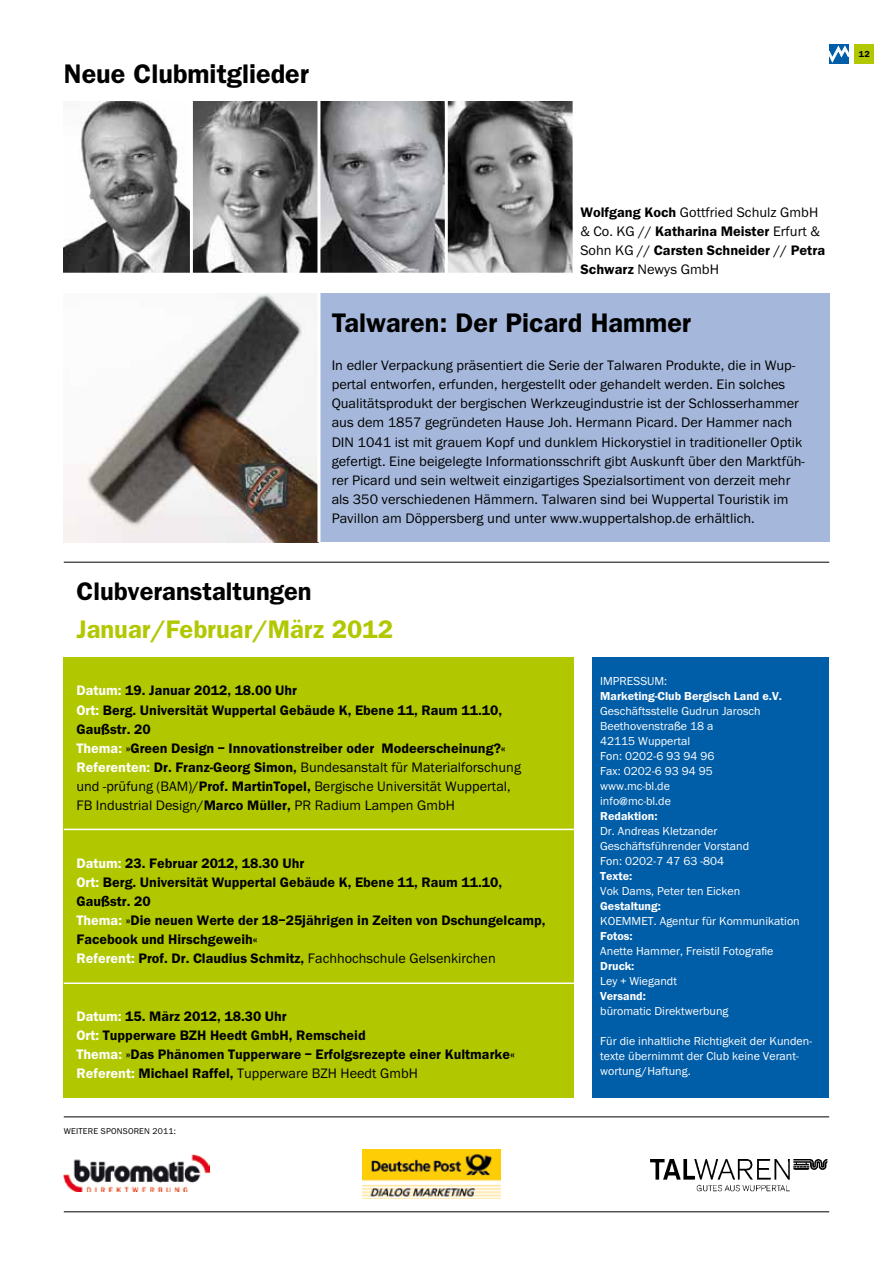
<style>
.page{position:relative;width:893px;height:1276px;background:#fff}
.page>*{position:absolute;margin:0;border:0;box-sizing:border-box;transform-origin:0 0}
.t1{font:600 27px "Franklin Gothic";color:#000}
.t2{font:600 25.5px "Franklin Gothic";color:#b1c800}
.t3{font:600 25.5px "Franklin Gothic";color:#000}
.t4{font:600 14.25px/19.2px "Franklin Gothic EF";color:#000}
.t5{font:14.25px/19.2px "Franklin Gothic EF";color:#000}
.t6{font:12px/15px "Franklin Gothic EF";color:#fff}
.t7{font:600 12px "Franklin Gothic EF";color:#fff}
.t8{font:8.85px "Franklin Gothic EF";letter-spacing:.02em;color:#000}
.t9{font:600 8.85px "Franklin Gothic";color:#000}
.s1{font-weight:400}
.s2{color:#fff}
</style>
<div class="page">
<div style="left:64px;top:657px;width:510px;height:440px;background:#b1c800"></div>
<img style="left:64px;top:102px;width:509px;height:171px">
<div style="left:855px;top:44px;width:19px;height:19px;background:#b1c800"></div>
<div style="left:829px;top:44px;width:19px;height:19px;background:#005ea8"></div>
<svg style="left:829px;top:46px;width:19px;height:16px"></svg>
<hr style="left:190px;top:94px;width:3px;height:352px;background:#fff">
<hr style="left:445px;top:97px;width:3px;height:349px;background:#fff">
<div style="left:592px;top:657px;width:237px;height:440px;background:#005ea8"></div>
<img style="left:64px;top:1154px;width:145px;height:37px">
<img style="left:362px;top:1149px;width:139px;height:48px">
<div style="left:319px;top:293px;width:510px;height:249px;background:#a5b8db"></div>
<img style="left:650px;top:1159px;width:178px;height:33px">
<img style="left:64px;top:293px;width:253px;height:249px">
<hr style="left:64px;top:1116px;width:765px;height:1px;background:#000">
<hr style="left:64px;top:1211px;width:765px;height:1px;background:#000">
<hr style="left:317px;top:89px;width:3px;height:453px;background:#fff">
<hr style="left:64px;top:828px;width:518px;height:2px;background:#fff">
<hr style="left:64px;top:562px;width:765px;height:1px;background:#000">
<hr style="left:64px;top:982px;width:518px;height:2px;background:#fff">
<h1 class="t1" style="left:64px;top:58px;width:247px">Neue Clubmitglieder</h1>
<p class="t9" style="left:859px;top:48px;width:12px">12</p>
<p class="t4" style="left:580px;top:203px;width:246px">Wolfgang Koch <span class="s1">Gottfried Schulz GmbH &amp; Co. KG //</span> Katharina Meister <span class="s1">Erfurt &amp;<br>Sohn KG //</span> Carsten Schneider <span class="s1">//</span> Petra<br>Schwarz <span class="s1">Newys GmbH</span></p>
<h1 class="t1" style="left:332px;top:306px;width:361px">Talwaren: Der Picard Hammer</h1>
<p class="t5" style="left:332px;top:356px;width:475px">In edler Verpackung präsentiert die Serie der Talwaren Produkte, die in Wup&shy;pertal entworfen, erfunden, hergestellt oder gehandelt werden. Ein solches Qualitätsprodukt der bergischen Werkzeugindustrie ist der Schlosserhammer aus dem 1857 gegründeten Hause Joh. Hermann Picard. Der Hammer nach DIN 1041 ist mit grauem Kopf und dunklem Hickorystiel in traditioneller Optik gefertigt. Eine beigelegte Informationsschrift gibt Auskunft über den Marktfüh&shy;rer Picard und sein weltweit einzigartiges Spezialsortiment von derzeit mehr als 350 verschiedenen Hämmern. Talwaren sind bei Wuppertal Touristik im Pavillon am Döppersberg und unter www.wuppertalshop.de erhältlich.</p>
<h2 class="t3" style="left:77px;top:576px;width:237px">Clubveranstaltungen</h2>
<h2 class="t2" style="left:77px;top:614px;width:318px">Januar/Februar/März 2012</h2>
<p class="t4" style="left:77px;top:681px;width:446px"><span class="s2">Datum:</span> 19. Januar 2012, 18.00 Uhr<br><span class="s2">Ort:</span> Berg. Universität Wuppertal Gebäude K, Ebene 11, Raum 11.10, Gaußstr. 20<br><span class="s2">Thema:</span> »Green Design – Innovationstreiber oder Modeerscheinung?« <span class="s2">Referenten:</span> Dr. Franz-Georg Simon, <span class="s1">Bundesanstalt für Materialforschung und -prüfung (BAM)/</span>Prof. MartinTopel, <span class="s1">Bergische Universität Wuppertal, FB Industrial Design/</span>Marco Müller, <span class="s1">PR Radium Lampen GmbH</span></p>
<p class="t4" style="left:77px;top:853px;width:471px"><span class="s2">Datum:</span> 23. Februar 2012, 18.30 Uhr<br><span class="s2">Ort:</span> Berg. Universität Wuppertal Gebäude K, Ebene 11, Raum 11.10, Gaußstr. 20<br><span class="s2">Thema:</span> »Die neuen Werte der 18–25jährigen in Zeiten von Dschungelcamp, Facebook und Hirschgeweih«<br><span class="s2">Referent:</span> Prof. Dr. Claudius Schmitz, <span class="s1">Fachhochschule Gelsenkirchen</span></p>
<p class="t4" style="left:77px;top:1006px;width:440px"><span class="s2">Datum:</span> 15. März 2012, 18.30 Uhr<br><span class="s2">Ort:</span> Tupperware BZH Heedt GmbH, Remscheid<br><span class="s2">Thema:</span> »Das Phänomen Tupperware – Erfolgsrezepte einer Kultmarke« <span class="s2">Referent:</span> Michael Raffel, <span class="s1">Tupperware BZH Heedt GmbH</span></p>
<p class="t8" style="left:64px;top:1126px;width:13px">Weite</p>
<p class="t8" style="left:88px;top:1126px;width:90px">re Sponsoren 2011:</p>
<p class="t6" style="left:600px;top:674px;width:35px">Impressum</p>
<p class="t6" style="left:664px;top:674px;width:4px">:</p>
<p class="t7" style="left:600px;top:689px;width:183px">Marketing-Club Bergisch Land e.V.</p>
<p class="t6" style="left:600px;top:704px;width:162px">Geschäftsstelle Gudrun Jarosch<br>Beethovenstraße 18 a<br>42115 Wuppertal<br>Fon: 0202-6 93 94 96<br>Fax: 0202-6 93 94 95 www.mc-bl.de<br>info@mc-bl.de</p>
<p class="t7" style="left:600px;top:809px;width:59px">Redaktion:</p>
<p class="t6" style="left:600px;top:824px;width:151px">Dr. Andreas Kletzander<br>Geschäftsführender Vorstand<br>Fon: 0202-7 47 63 -804</p>
<p class="t7" style="left:600px;top:869px;width:34px">Texte:</p>
<p class="t6" style="left:600px;top:884px;width:142px">Vok Dams, Peter ten Eicken</p>
<p class="t7" style="left:600px;top:899px;width:62px">Gestaltung:</p>
<p class="t6" style="left:600px;top:914px;width:201px">KOEMMET. Agentur für Kommunikation</p>
<p class="t7" style="left:600px;top:929px;width:34px">Fotos:</p>
<p class="t6" style="left:600px;top:944px;width:175px">Anette Hammer, Freistil Fotografie</p>
<p class="t7" style="left:600px;top:959px;width:36px">Druck:</p>
<p class="t6" style="left:600px;top:974px;width:78px">Ley + Wiegandt</p>
<p class="t7" style="left:600px;top:989px;width:47px">Versand:</p>
<p class="t6" style="left:600px;top:1004px;width:130px">büromatic Direktwerbung</p>
<p class="t6" style="left:600px;top:1034px;width:213px">Für die inhaltliche Richtigkeit der Kunden&shy;texte übernimmt der Club keine Verant&shy;wortung/Haftung.</p>
</div>
